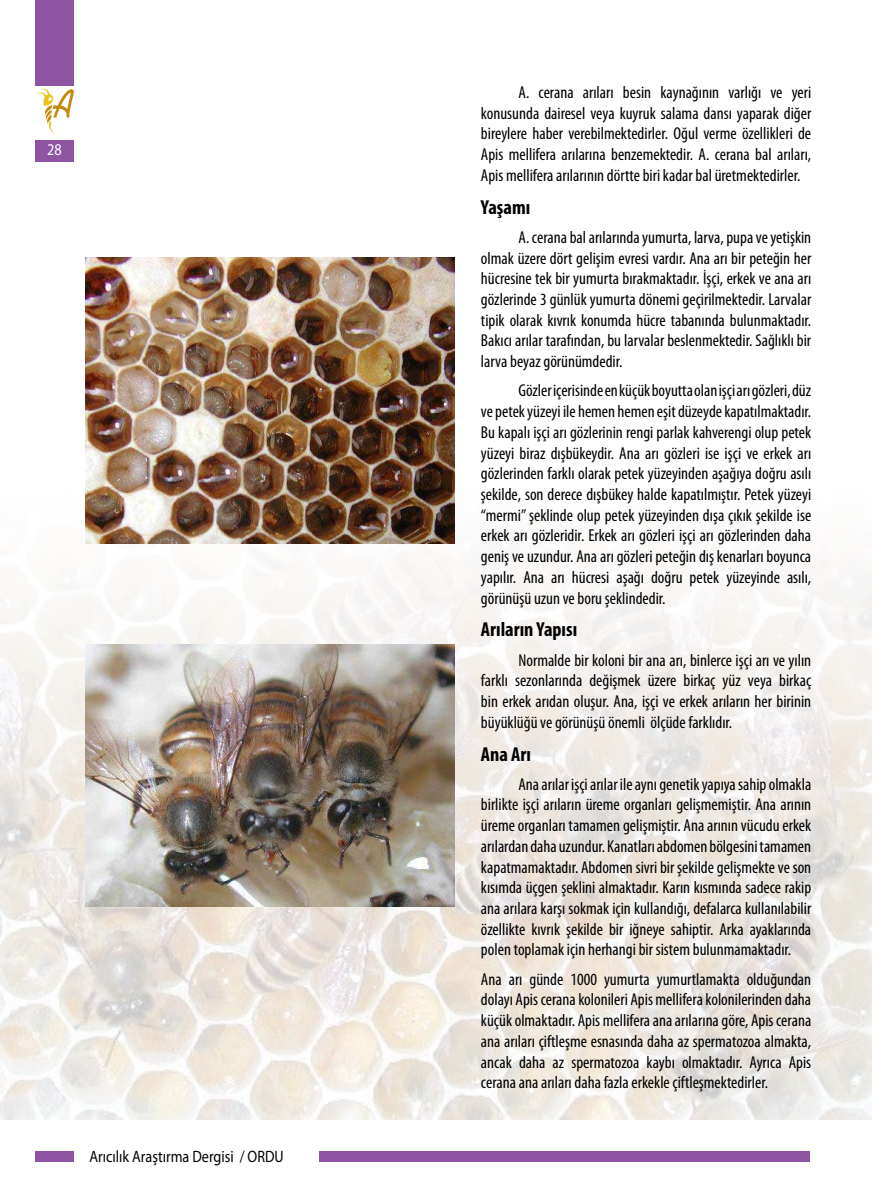
<style>
.page{position:relative;width:872px;height:1204px;background:#fff}
.page>*{position:absolute;margin:0;border:0;box-sizing:border-box;transform-origin:0 0}
.t1{font:700 condensed 20.25px "Myriad Pro";color:#000}
.t2{font:condensed 17.25px/20.7px "Myriad Pro";color:#000;text-align:justify}
.t3{font:16.5px "Myriad Pro";color:#000;scale:.86 1}
.t4{font:16.5px "Myriad Pro";color:#fff;scale:.86 1}
</style>
<div class="page">
<img style="left:0;top:474px;width:872px;height:645px">
<div style="left:319px;top:1151px;width:490px;height:10px;background:#8e54a2"></div>
<svg style="left:36px;top:88px;width:38px;height:47px"></svg>
<div style="left:36px;top:0;width:38px;height:85px;background:#8e54a2"></div>
<div style="left:36px;top:140px;width:38px;height:22px;background:#8e54a2"></div>
<div style="left:36px;top:1151px;width:38px;height:10px;background:#8e54a2"></div>
<img style="left:85px;top:645px;width:369px;height:261px">
<img style="left:85px;top:257px;width:369px;height:286px">
<p class="t4" style="left:47px;top:140px;width:18px">28</p>
<p class="t3" style="left:90px;top:1146px;width:227px">Arıcılık Araştırma Dergisi / ORDU</p>
<p class="t2" style="left:481px;top:82px;width:332px;text-indent:38px">A. cerana arıları besin kaynağının varlığı ve yeri konusunda dairesel veya kuyruk salama dansı yaparak diğer bireylere haber verebilmektedirler. Oğul verme özellikleri de Apis mellifera arılarına benzemektedir. A. cerana bal arıları, Apis mellifera arılarının dörtte biri kadar bal üretmektedirler.</p>
<p class="t1" style="left:481px;top:194px;width:51px">Yaşamı</p>
<p class="t2" style="left:481px;top:227px;width:332px;text-indent:38px">A. cerana bal arılarında yumurta, larva, pupa ve yetişkin olmak üzere dört gelişim evresi vardır. Ana arı bir peteğin her hücresine tek bir yumurta bırakmaktadır. İşçi, erkek ve ana arı gözlerinde 3 günlük yumurta dönemi geçirilmektedir. Larvalar tipik olarak kıvrık konumda hücre tabanında bulunmaktadır.<br>Bakıcı arılar tarafından, bu larvalar beslenmektedir. Sağlıklı bir larva beyaz görünümdedir.</p>
<p class="t2" style="left:481px;top:380px;width:332px;text-indent:38px">Gözler içerisinde en küçük boyutta olan işçi arı gözleri, düz ve petek yüzeyi ile hemen hemen eşit düzeyde kapatılmaktadır.<br>Bu kapalı işçi arı gözlerinin rengi parlak kahverengi olup petek yüzeyi biraz dışbükeydir. Ana arı gözleri ise işçi ve erkek arı gözlerinden farklı olarak petek yüzeyinden aşağıya doğru asılı şekilde, son derece dışbükey halde kapatılmıştır. Petek yüzeyi “mermi” şeklinde olup petek yüzeyinden dışa çıkık şekilde ise erkek arı gözleridir. Erkek arı gözleri işçi arı gözlerinden daha geniş ve uzundur. Ana arı gözleri peteğin dış kenarları boyunca yapılır. Ana arı hücresi aşağı doğru petek yüzeyinde asılı, görünüşü uzun ve boru şeklindedir.</p>
<p class="t1" style="left:481px;top:617px;width:98px">Arıların Yapısı</p>
<p class="t2" style="left:481px;top:649px;width:332px;text-indent:38px">Normalde bir koloni bir ana arı, binlerce işçi arı ve yılın farklı sezonlarında değişmek üzere birkaç yüz veya birkaç bin erkek arıdan oluşur. Ana, işçi ve erkek arıların her birinin büyüklüğü ve görünüşü önemli ölçüde farklıdır.</p>
<p class="t1" style="left:481px;top:741px;width:52px">Ana Arı</p>
<p class="t2" style="left:481px;top:773px;width:332px;text-indent:38px">Ana arılar işçi arılar ile aynı genetik yapıya sahip olmakla birlikte işçi arıların üreme organları gelişmemiştir. Ana arının üreme organları tamamen gelişmiştir. Ana arının vücudu erkek arılardan daha uzundur. Kanatları abdomen bölgesini tamamen kapatmamaktadır. Abdomen sivri bir şekilde gelişmekte ve son kısımda üçgen şeklini almaktadır. Karın kısmında sadece rakip ana arılara karşı sokmak için kullandığı, defalarca kullanılabilir özellikte kıvrık şekilde bir iğneye sahiptir. Arka ayaklarında polen toplamak için herhangi bir sistem bulunmamaktadır.</p>
<p class="t2" style="left:481px;top:968px;width:332px">Ana arı günde 1000 yumurta yumurtlamakta olduğundan dolayı Apis cerana kolonileri Apis mellifera kolonilerinden daha küçük olmaktadır. Apis mellifera ana arılarına göre, Apis cerana ana arıları çiftleşme esnasında daha az spermatozoa almakta, ancak daha az spermatozoa kaybı olmaktadır. Ayrıca Apis cerana ana arıları daha fazla erkekle çiftleşmektedirler.</p>
</div>
